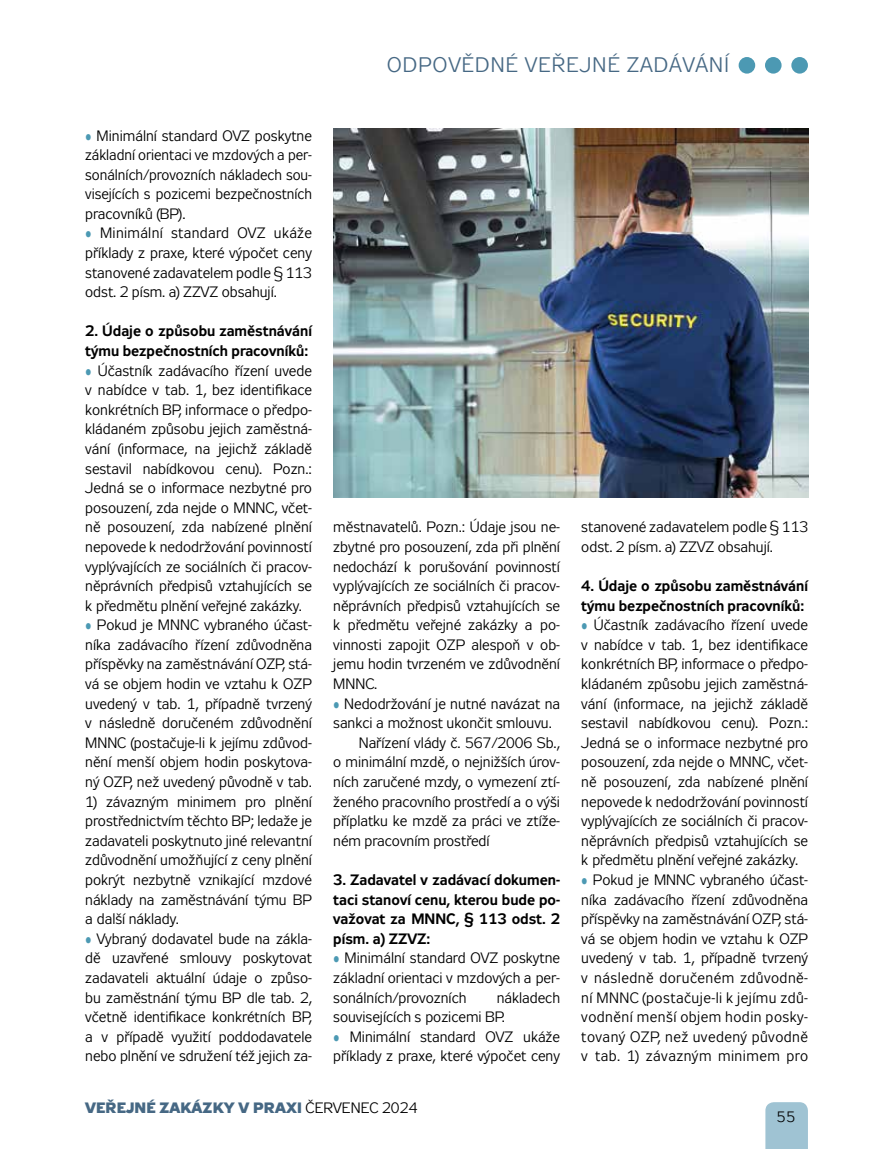
<style>
.page{position:relative;width:893px;height:1149px;background:#fff}
.page>*{position:absolute;margin:0;border:0;box-sizing:border-box;transform-origin:0 0}
.t1{font:21px "Zeppelin 31";letter-spacing:.06em;color:#466884}
.t2{font:15px/19.6px "Zeppelin 31";color:#000;text-align:justify}
.t3{font:700 15px/19.6px "Zeppelin 31";color:#000}
.t4{font:700 15px "Zeppelin 33";letter-spacing:.01em;color:#466884}
.s1{color:#4c99b3}
.s2{font-family:"Zeppelin 31";font-weight:400;color:#000}
</style>
<div class="page">
<div style="left:765px;top:1102px;width:43px;height:46px;background:#9fc3d3"></div>
<div style="left:791px;top:57px;width:17px;height:17px;background:#4c99b3;border-radius:50%"></div>
<div style="left:765px;top:57px;width:17px;height:17px;background:#4c99b3;border-radius:50%"></div>
<div style="left:739px;top:57px;width:16px;height:17px;background:#4c99b3;border-radius:50%"></div>
<img style="left:333px;top:129px;width:475px;height:368px">
<h1 class="t1" style="left:387px;top:54px;width:16px">odpov</h1>
<h1 class="t1" style="left:462px;top:54px;width:180px">ědn é veřejn é zad</h1>
<h1 class="t1" style="left:669px;top:54px;width:61px">ávání</h1>
<p class="t2" style="left:85px;top:126px;width:228px"><span class="s1">•</span> Minimální standard OVZ poskytne základní orientaci ve mzdových a per&shy;sonálních/provozních nákladech sou&shy;visejících s pozicemi bezpečnostních pracovníků (BP).</p>
<p class="t2" style="left:85px;top:224px;width:228px"><span class="s1">•</span> Minimální standard OVZ ukáže příklady z praxe, které výpočet ceny stanovené zadavatelem podle § 113 odst. 2 písm. a) ZZVZ obsahují.</p>
<p class="t3" style="left:85px;top:322px;width:228px">2. Údaje o způsobu zaměstnávání týmu bezpečnostních pracovníků:</p>
<p class="t2" style="left:85px;top:361px;width:228px"><span class="s1">•</span> Účastník zadávacího řízení uvede v nabídce v tab. 1, bez identifikace konkrétních BP, informace o předpo&shy;kládaném způsobu jejich zaměstná&shy;vání (informace, na jejichž základě sestavil nabídkovou cenu). Pozn.:<br>Jedná se o informace nezbytné pro posouzení, zda nejde o MNNC, včet&shy;ně posouzení, zda nabízené plnění nepovede k nedodržování povinností vyplývajících ze sociálních či pracov&shy;něprávních předpisů vztahujících se k předmětu plnění veřejné zakázky.</p>
<p class="t2" style="left:85px;top:615px;width:228px"><span class="s1">•</span> Pokud je MNNC vybraného účast&shy;níka zadávacího řízení zdůvodněna příspěvky na zaměstnávání OZP, stá&shy;vá se objem hodin ve vztahu k OZP uvedený v tab. 1, případně tvrzený v následně doručeném zdůvodnění MNNC (postačuje-li k jejímu zdůvod&shy;nění menší objem hodin poskytova&shy;ný OZP, než uvedený původně v tab.</p>
<p class="t2" style="left:85px;top:791px;width:228px">1) závazným minimem pro plnění prostřednictvím těchto BP; ledaže je zadavateli poskytnuto jiné relevantní zdůvodnění umožňující z ceny plnění pokrýt nezbytně vznikající mzdové náklady na zaměstnávání týmu BP a další náklady.</p>
<p class="t2" style="left:85px;top:928px;width:228px"><span class="s1">•</span> Vybraný dodavatel bude na zákla&shy;dě uzavřené smlouvy poskytovat zadavateli aktuální údaje o způso&shy;bu zaměstnání týmu BP dle tab. 2, včetně identifikace konkrétních BP, a v případě využití poddodavatele nebo plnění ve sdružení též jejich za-</p>
<p class="t2" style="left:333px;top:517px;width:228px">městnavatelů. Pozn.: Údaje jsou ne&shy;zbytné pro posouzení, zda při plnění nedochází k porušování povinností vyplývajících ze sociálních či pracov&shy;něprávních předpisů vztahujících se k předmětu veřejné zakázky a po&shy;vinnosti zapojit OZP alespoň v ob&shy;jemu hodin tvrzeném ve zdůvodnění MNNC.</p>
<p class="t2" style="left:333px;top:693px;width:228px"><span class="s1">•</span> Nedodržování je nutné navázat na</p>
<p class="t2" style="left:333px;top:713px;width:220px">sankci a možnost ukončit smlouvu.</p>
<p class="t2" style="left:359px;top:733px;width:203px">Nařízení vlády č. 567/2006 Sb.,</p>
<p class="t2" style="left:333px;top:752px;width:228px">o minimální mzdě, o nejnižších úrov-</p>
<p class="t2" style="left:333px;top:772px;width:228px">ních zaručené mzdy, o vymezení ztí-</p>
<p class="t2" style="left:333px;top:791px;width:228px">ženého pracovního prostředí a o výši</p>
<p class="t2" style="left:333px;top:811px;width:228px">příplatku ke mzdě za práci ve ztíže-</p>
<p class="t2" style="left:333px;top:830px;width:158px">ném pracovním prostředí</p>
<p class="t3" style="left:333px;top:870px;width:228px;text-align:justify">3. Zadavatel v zadávací dokumen&shy;taci stanoví cenu, kterou bude po&shy;važovat za MNNC, § 113 odst. 2 písm. a) ZZVZ:</p>
<p class="t2" style="left:333px;top:948px;width:228px"><span class="s1">•</span> Minimální standard OVZ poskytne základní orientaci v mzdových a per&shy;sonálních/provozních</p>
<p class="t2" style="left:333px;top:987px;width:228px;text-indent:163px">nákladech souvisejících s pozicemi BP.</p>
<p class="t2" style="left:333px;top:1026px;width:228px"><span class="s1">•</span> Minimální standard OVZ ukáže příklady z praxe, které výpočet ceny</p>
<p class="t2" style="left:581px;top:517px;width:228px">stanovené zadavatelem podle § 113 odst. 2 písm. a) ZZVZ obsahují.</p>
<p class="t3" style="left:581px;top:577px;width:228px">4. Údaje o způsobu zaměstnávání týmu bezpečnostních pracovníků:</p>
<p class="t2" style="left:581px;top:615px;width:228px"><span class="s1">•</span> Účastník zadávacího řízení uvede v nabídce v tab. 1, bez identifikace konkrétních BP, informace o předpo&shy;kládaném způsobu jejich zaměstná&shy;vání (informace, na jejichž základě sestavil nabídkovou cenu). Pozn.:<br>Jedná se o informace nezbytné pro posouzení, zda nejde o MNNC, včet&shy;ně posouzení, zda nabízené plnění nepovede k nedodržování povinností vyplývajících ze sociálních či pracov&shy;něprávních předpisů vztahujících se k předmětu plnění veřejné zakázky.</p>
<p class="t2" style="left:581px;top:870px;width:228px"><span class="s1">•</span> Pokud je MNNC vybraného účast&shy;níka zadávacího řízení zdůvodněna příspěvky na zaměstnávání OZP, stá&shy;vá se objem hodin ve vztahu k OZP uvedený v tab. 1, případně tvrzený v následně doručeném zdůvodně&shy;ní MNNC (postačuje-li k jejímu zdů&shy;vodnění menší objem hodin posky&shy;tovaný OZP, než uvedený původně v tab. 1) závazným minimem pro</p>
<p class="t4" style="left:85px;top:1098px;width:334px">VEŘEJNÉ ZAKÁZKY V PRAXI <span class="s2">červenec 2024</span></p>
<p class="t2" style="left:777px;top:1106px;width:20px">55</p>
</div>
